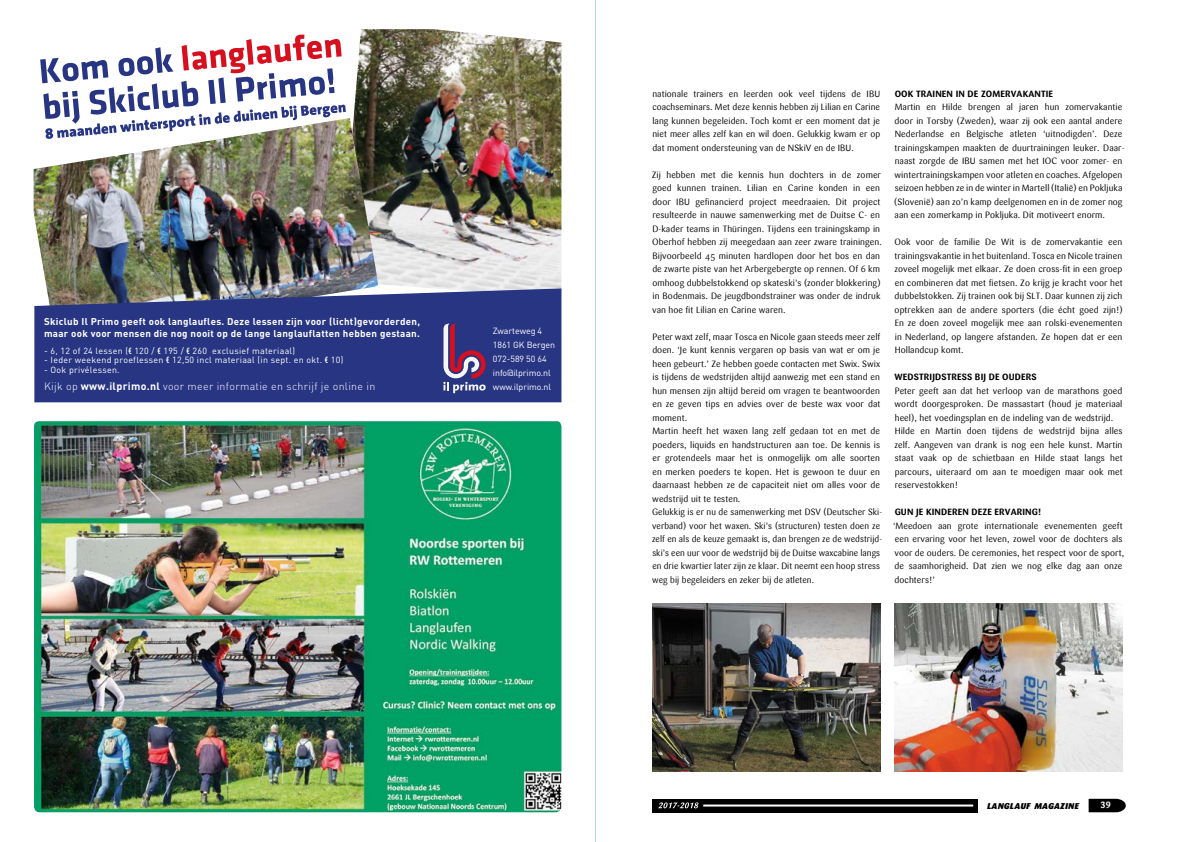
<style>
.page{position:relative;width:1191px;height:842px;background:#fff}
.page>*{position:absolute;margin:0;border:0;box-sizing:border-box;transform-origin:0 0}
.t1{font:300 10.6px "DIN";letter-spacing:.03em;color:#fff}
.t2{font:700 9.8px/11.5px "DIN";letter-spacing:.03em;color:#fff}
.t3{font:9px/13.5px "Sari";letter-spacing:.005em;color:#000}
.t4{font:9px "Sari Bold Caps";letter-spacing:.015em;color:#000}
.t5{font:9px "Sari Bold Caps";color:#fff}
.t6{font:8.9px "DIN";letter-spacing:.03em;color:#fff}
.t7{font:8.9px/14.2px "DIN";letter-spacing:-.01em;color:#fff}
.t8{font:italic 900 8.4px "Sari";letter-spacing:.035em;color:#000}
.s1{font-family:"DIN Engschrift Std"}
.s2{font-weight:700}
</style>
<div class="page">
<svg style="left:1088px;top:799px;width:37px;height:13px"></svg>
<div style="left:652px;top:799px;width:325px;height:13px;background:#000"></div>
<hr style="left:703px;top:804px;width:270px;height:2px;background:#fff">
<svg style="left:658px;top:802px;width:40px;height:6px"></svg>
<svg style="left:40px;top:35px;width:300px;height:83px"></svg>
<img style="left:340px;top:29px;width:221px;height:259px">
<img style="left:34px;top:118px;width:344px;height:170px">
<svg style="left:34px;top:288px;width:527px;height:114px;background:#313d84"></svg>
<svg style="left:443px;top:323px;width:42px;height:70px"></svg>
<img style="left:894px;top:603px;width:228px;height:169px">
<img style="left:652px;top:603px;width:228px;height:168px">
<img style="left:34px;top:421px;width:527px;height:391px">
<hr style="left:595px;top:0;width:1px;height:842px;background:#009fe3">
<p class="t2" style="left:44px;top:315px;width:377px">Skiclub Il Primo geeft ook langlaufles. Deze lessen zijn voor (licht)gevorderden, maar ook voor mensen die nog nooit op de lange langlauflatten hebben gestaan.</p>
<p class="t6" style="left:44px;top:345px;width:253px">- 6, 12 of 24 lessen (<span class="s1">€</span> 120 / <span class="s1">€</span> 195 / <span class="s1">€</span> 260 exclusief materiaal)</p>
<p class="t6" style="left:44px;top:355px;width:301px">- Ieder weekend proeflessen <span class="s1">€</span> 12,50 incl materiaal (in sept. en okt. <span class="s1">€</span> 10)</p>
<p class="t6" style="left:44px;top:364px;width:77px">- Ook privélessen.</p>
<p class="t1" style="left:44px;top:380px;width:333px">Kijk op <span class="s2">www.ilprimo.nl</span> voor meer informatie en schrijf je online in</p>
<p class="t7" style="left:493px;top:323px;width:64px">Zwarteweg 4<br>1861 GK Bergen<br>072-589 50 64 info@ilprimo.nl</p>
<p class="t7" style="left:493px;top:379px;width:60px">www.ilprimo.nl</p>
<p class="t3" style="left:652px;top:87px;width:229px">nationale trainers en leerden ook veel tijdens de IBU coachseminars. Met deze kennis hebben zij Lilian en Carine lang kunnen begeleiden. Toch komt er een moment dat je niet meer alles zelf kan en wil doen. Gelukkig kwam er op dat moment ondersteuning van de NSkiV en de IBU .</p>
<p class="t3" style="left:651px;top:168px;width:232px">Zij hebben met die kennis hun dochters in de zomer goed kunnen trainen. Lilian en Carine konden in een door IBU gefinancierd project meedraaien. Dit project resulteerde in nauwe samenwerking met de Duitse C- en D-kader teams in Thüringen. Tijdens een trainingskamp in Oberhof hebben zij meegedaan aan zeer zware trainingen.<br>Bijvoorbeeld 45 minuten hardlopen door het bos en dan de zwarte piste van het Arbergebergte op rennen. Of 6 km omhoog dubbelstokkend op skateski’s (zonder blokkering) in Bodenmais. De jeugdbondstrainer was onder de indruk van hoe fit Lilian en Carine waren.</p>
<p class="t3" style="left:652px;top:330px;width:231px">Peter waxt zelf, maar Tosca en Nicole gaan steeds meer zelf doen. ‘Je kunt kennis vergaren op basis van wat er om je heen gebeurt.’ Ze hebben goede contacten met Swix. Swix is tijdens de wedstrijden altijd aanwezig met een stand en hun mensen zijn altijd bereid om vragen te beantwoorden en ze geven tips en advies over de beste wax voor dat moment.<br>Martin heeft het waxen lang zelf gedaan tot en met de poeders, liquids en handstructuren aan toe. De kennis is er grotendeels maar het is onmogelijk om alle soorten en merken poeders te kopen. Het is gewoon te duur en daarnaast hebben ze de capaciteit niet om alles voor de wedstrijd uit te testen.<br>Gelukkig is er nu de samenwerking met DSV (Deutscher Ski&shy;verband) voor het waxen. Ski’s (structuren) testen doen ze zelf en als de keuze gemaakt is, dan brengen ze de wedstrijd&shy;ski’s een uur voor de wedstrijd bij de Duitse waxcabine langs en drie kwartier later zijn ze klaar. Dit neemt een hoop stress weg bij begeleiders en zeker bij de atleten.</p>
<p class="t4" style="left:894px;top:88px;width:160px">OOK TRAINEN IN DE ZOMERVAKANTIE</p>
<p class="t3" style="left:894px;top:100px;width:232px">Martin en Hilde brengen al jaren hun zomervakantie door in Torsby (Zweden), waar zij ook een aantal andere Nederlandse en Belgische atleten ‘uitnodigden’. Deze trainingskampen maakten de duurtrainingen leuker. Daar&shy;naast zorgde de IBU samen met het IOC voor zomer- en wintertrainingskampen voor atleten en coaches. Afgelopen seizoen hebben ze in de winter in Martell (Italië) en Pokljuka (Slovenië) aan zo’n kamp deelgenomen en in de zomer nog aan een zomerkamp in Pokljuka. Dit motiveert enorm.</p>
<p class="t3" style="left:894px;top:235px;width:230px;text-align:justify">Ook voor de familie De Wit is de zomervakantie een trainingsvakantie in het buitenland. Tosca en Nicole trainen zoveel mogelijk met elkaar. Ze doen cross-fit in een groep en combineren dat met fietsen. Zo krijg je kracht voor het dubbelstokken. Zij trainen ook bij SLT. Daar kunnen zij zich optrekken aan de andere sporters (die écht goed zijn!)<br>En ze doen zoveel mogelijk mee aan rolski-evenementen in Nederland, op langere afstanden. Ze hopen dat er een Hollandcup komt.</p>
<p class="t4" style="left:894px;top:372px;width:143px">WEDSTRIJDSTRESS BIJ DE OUDERS</p>
<p class="t3" style="left:894px;top:384px;width:230px">Peter geeft aan dat het verloop van de marathons goed wordt doorgesproken. De massastart (houd je materiaal heel), het voedingsplan en de indeling van de wedstrijd.<br>Hilde en Martin doen tijdens de wedstrijd bijna alles zelf. Aangeven van drank is nog een hele kunst. Martin staat vaak op de schietbaan en Hilde staat langs het parcours, uiteraard om aan te moedigen maar ook met reservestokken!</p>
<p class="t4" style="left:894px;top:507px;width:148px">GUN JE KINDEREN DEZE ERVARING!</p>
<p class="t3" style="left:893px;top:519px;width:233px">‘Meedoen aan grote internationale evenementen geeft een ervaring voor het leven, zowel voor de dochters als voor de ouders. De ceremonies, het respect voor de sport, de saamhorigheid. Dat zien we nog elke dag aan onze dochters!’</p>
<p class="t8" style="left:987px;top:800px;width:93px">LANGLAUF MAGAZINE</p>
<p class="t5" style="left:1100px;top:800px;width:12px">39</p>
</div>
